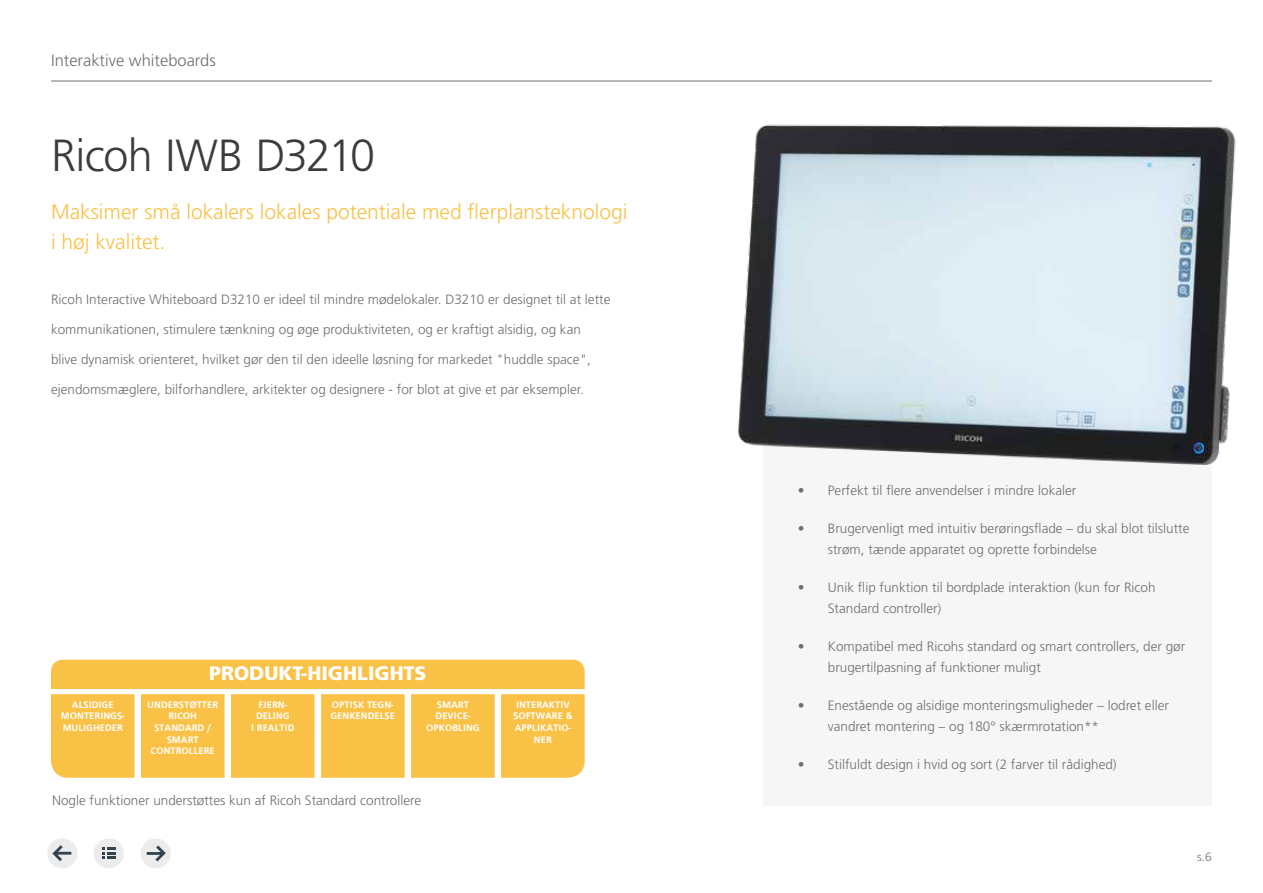
<style>
.page{position:relative;width:1263px;height:893px;background:#fff}
.page>*{position:absolute;margin:0;border:0;box-sizing:border-box;transform-origin:0 0}
.t1{font:300 45px "Frutiger";letter-spacing:-.02em;color:#3c3c3b}
.t2{font:300 21px/30px "Frutiger";color:#f9c146}
.t3{font:900 19.5px "Frutiger";color:#fff}
.t4{font:300 16.5px "Frutiger";color:#6f6f6f}
.t5{font:300 13.5px/21px "Frutiger";color:#6f6f6f}
.t6{font:300 12px "Frutiger";color:#6f6f6f}
.t7{font:700 9.75px/11.7px "Frutiger";color:#fff;text-align:center}
</style>
<div class="page">
<hr style="left:51px;top:81px;width:1161px;height:1px;background:#6f6f6f">
<div style="left:764px;top:427px;width:448px;height:379px;background:#f6f6f6"></div>
<svg style="left:47px;top:838px;width:30px;height:30px"></svg>
<svg style="left:94px;top:838px;width:30px;height:30px"></svg>
<svg style="left:141px;top:838px;width:30px;height:30px"></svg>
<img style="left:738px;top:124px;width:498px;height:341px">
<svg style="left:51px;top:660px;width:534px;height:118px;background:#f9c656"></svg>
<p class="t4" style="left:51px;top:51px;width:166px">Interaktive whiteboards</p>
<h1 class="t1" style="left:51px;top:130px;width:326px">Ricoh IWB D3210</h1>
<h2 class="t2" style="left:51px;top:197px;width:578px">Maksimer små lokalers lokales potentiale med flerplansteknologi i høj kvalitet.</h2>
<p class="t5" style="left:51px;top:289px;width:561px">Ricoh Interactive Whiteboard D3210 er ideel til mindre mødelokaler. D3210 er designet til at lette</p>
<p class="t5" style="left:51px;top:319px;width:531px">kommunikationen, stimulere tænkning og øge produktiviteten, og er kraftigt alsidig, og kan</p>
<p class="t5" style="left:51px;top:349px;width:541px">blive dynamisk orienteret, hvilket gør den til den ideelle løsning for markedet "huddle space",</p>
<p class="t5" style="left:51px;top:379px;width:534px">ejendomsmæglere, bilforhandlere, arkitekter og designere - for blot at give et par eksempler.</p>
<h3 class="t3" style="left:209px;top:661px;width:219px">PRODUKT-HIGHLIGHTS</h3>
<p class="t7" style="left:61px;top:698px;width:65px">ALSIDIGE<br>MONTERINGS-<br>MULIGHEDER</p>
<p class="t7" style="left:147px;top:698px;width:72px">UNDERSTØTTER<br>RICOH<br>STANDARD /<br>SMART<br>CONTROLLERE</p>
<p class="t7" style="left:251px;top:698px;width:45px">FJERN-<br>DELING<br>I REALTID</p>
<p class="t7" style="left:330px;top:698px;width:66px;text-align:left">OPTISK TEGN-<br>GENKENDELSE</p>
<p class="t7" style="left:426px;top:698px;width:55px">SMART<br>DEVICE-<br>OPKOBLING</p>
<p class="t7" style="left:513px;top:698px;width:61px">INTERAKTIV<br>SOFTWARE &amp;<br>APPLIKATIO-<br>NER</p>
<p class="t5" style="left:52px;top:790px;width:371px">Nogle funktioner understøttes kun af Ricoh Standard controllere</p>
<p class="t5" style="left:798px;top:480px;width:280px">• Perfekt til flere anvendelser i mindre lokaler</p>
<p class="t5" style="left:828px;top:518px;width:363px;text-indent:-30px">• Brugervenligt med intuitiv berøringsflade – du skal blot tilslutte strøm, tænde apparatet og oprette forbindelse</p>
<p class="t5" style="left:828px;top:577px;width:329px;text-indent:-30px">• Unik flip funktion til bordplade interaktion (kun for Ricoh<br>Standard controller)</p>
<p class="t5" style="left:828px;top:636px;width:359px;text-indent:-30px">• Kompatibel med Ricohs standard og smart controllers, der gør brugertilpasning af funktioner muligt</p>
<p class="t5" style="left:828px;top:695px;width:343px;text-indent:-30px">• Enestående og alsidige monteringsmuligheder – lodret eller vandret montering – og 180° skærmrotation**</p>
<p class="t5" style="left:798px;top:754px;width:320px">• Stilfuldt design i hvid og sort (2 farver til rådighed)</p>
<p class="t6" style="left:1197px;top:850px;width:16px">s.6</p>
</div>
